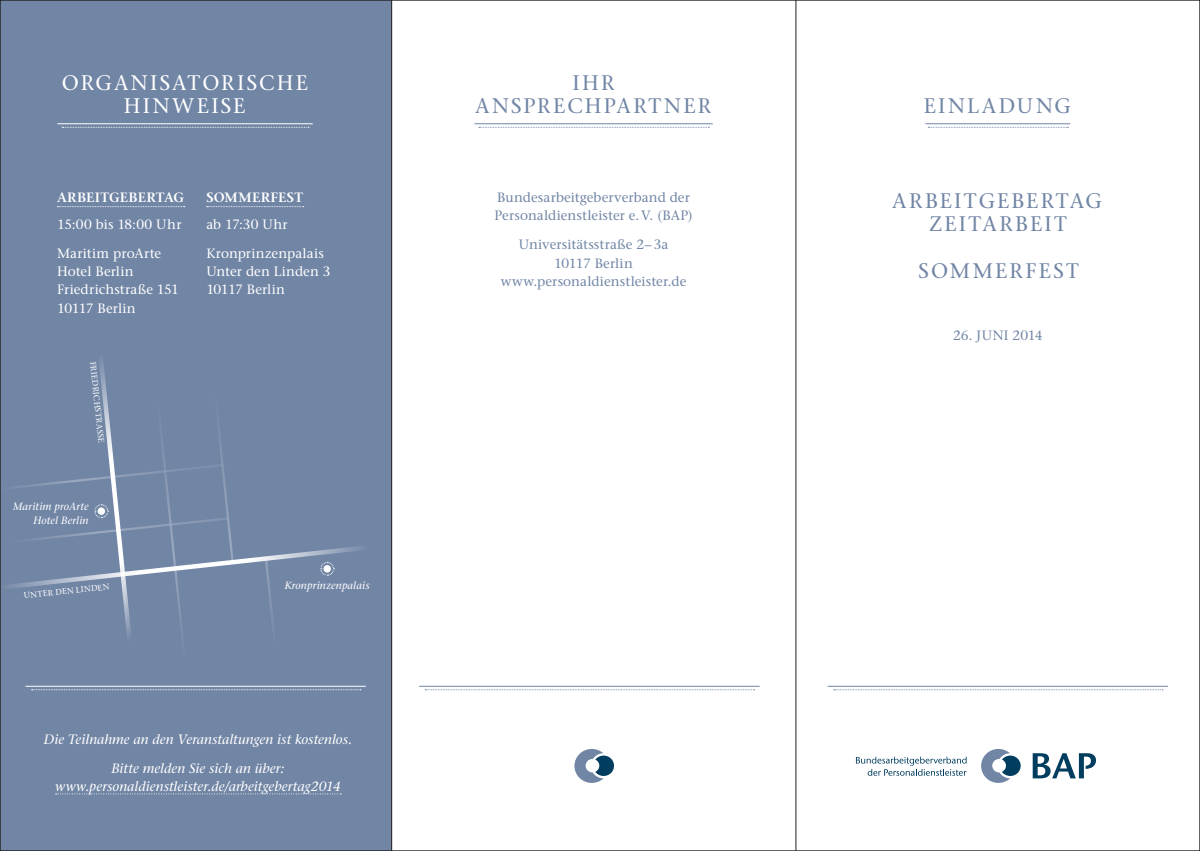
<style>
.page{position:relative;width:1200px;height:851px;background:#fff}
.page>*{position:absolute;margin:0;border:0;box-sizing:border-box;transform-origin:0 0}
.t1{font:21px/23.1px "Stone Serif";letter-spacing:.11em;color:#7185a5;text-align:center}
.t2{font:21px/23.1px "Stone Serif";letter-spacing:.105em;color:#fff;text-align:center}
.t3{font:13.5px/18.1px "Stone Serif";letter-spacing:.01em;color:#fff}
.t4{font:13.5px/18.1px "Stone Serif";color:#7185a5}
.t5{font:italic 13.5px/28.8px "Stone Serif";letter-spacing:.005em;color:#fff;text-align:center}
.t6{font:600 13.5px "Stone Serif";letter-spacing:.01em;color:#fff}
.t7{font:13.5px "Stone Serif";letter-spacing:.02em;color:#7185a5}
.t8{font:italic 10.5px/14.1px "Stone Serif";letter-spacing:.01em;color:#fff;text-align:right}
.t9{font:8.25px "Stone Serif";color:#fff}
</style>
<div class="page">
<div style="left:0;top:0;width:391px;height:850px;background:#7185a5"></div>
<svg style="left:1032px;top:753px;width:63px;height:25px"></svg>
<svg style="left:981px;top:749px;width:39px;height:33px"></svg>
<svg style="left:574px;top:749px;width:40px;height:33px"></svg>
<svg style="left:855px;top:756px;width:111px;height:19px"></svg>
<svg style="left:833px;top:689px;width:329px;height:1px"></svg>
<hr style="left:827px;top:685px;width:340px;height:1px;background:#7185a5">
<svg style="left:425px;top:689px;width:329px;height:1px"></svg>
<hr style="left:419px;top:685px;width:340px;height:1px;background:#7185a5">
<svg style="left:478px;top:127px;width:231px;height:1px"></svg>
<hr style="left:474px;top:123px;width:238px;height:1px;background:#7185a5">
<svg style="left:57px;top:206px;width:128px;height:1px"></svg>
<svg style="left:207px;top:206px;width:97px;height:1px"></svg>
<svg style="left:56px;top:793px;width:285px;height:1px"></svg>
<svg style="left:62px;top:127px;width:247px;height:1px"></svg>
<hr style="left:57px;top:123px;width:256px;height:1px;background:#fff">
<svg style="left:928px;top:127px;width:140px;height:1px"></svg>
<hr style="left:925px;top:123px;width:144px;height:1px;background:#7185a5">
<hr style="left:391px;top:0;width:1px;height:850px;background:#231f20">
<hr style="left:795px;top:0;width:1px;height:850px;background:#231f20">
<svg style="left:0;top:339px;width:366px;height:379px"></svg>
<h1 class="t2" style="left:62px;top:71px;width:247px">Organisatorische<br>Hinweise</h1>
<p class="t6" style="left:57px;top:189px;width:129px">ARBEITGEBERTAG</p>
<p class="t3" style="left:57px;top:210px;width:126px;line-height:28.8px">15:00 bis 18:00 Uhr<br>Maritim proArte</p>
<p class="t3" style="left:57px;top:262px;width:123px">Hotel Berlin<br>Friedrichstraße 151<br>10117 Berlin</p>
<p class="t9" style="left:98px;top:361px;width:68px;rotate:84deg">FriedrichstraSS</p>
<p class="t6" style="left:206px;top:189px;width:98px">SOMMERFEST</p>
<p class="t3" style="left:206px;top:210px;width:119px;line-height:28.8px">ab 17:30 Uhr<br>Kronprinzenpalais</p>
<p class="t3" style="left:206px;top:262px;width:126px">Unter den Linden 3<br>10117 Berlin</p>
<p class="t8" style="left:13px;top:499px;width:77px">Maritim proArte<br>Hotel Berlin</p>
<p class="t9" style="left:23px;top:590px;width:87px;rotate:-6deg">Unter den Linden</p>
<p class="t8" style="left:284px;top:577px;width:87px">Kronprinzenpalais</p>
<p class="t5" style="left:44px;top:724px;width:310px">Die Teilnahme an den Veranstaltungen ist kostenlos.<br>Bitte melden Sie sich an über:</p>
<p class="t5" style="left:55px;top:771px;width:286px">www.personaldienstleister.de/arbeitgebertag2014</p>
<h1 class="t1" style="left:475px;top:71px;width:237px">Ihr<br>Ansprechpartner</h1>
<p class="t4" style="left:494px;top:188px;width:200px">Bundesarbeitgeberverband der<br>Personaldienstleister e.V. (BAP)</p>
<p class="t4" style="left:500px;top:235px;width:187px;text-align:center">Universitätsstraße 2– 3a<br>10117 Berlin www.personaldienstleister.de</p>
<h1 class="t1" style="left:923px;top:94px;width:149px">EINLADUNG</h1>
<h1 class="t1" style="left:929px;top:189px;width:157px;text-align:left;text-indent:-37px">Arbeitgebertag<br>Zeitarbeit</h1>
<h1 class="t1" style="left:918px;top:258px;width:20px">Somm</h1>
<h1 class="t1" style="left:995px;top:258px;width:85px">erfest</h1>
<p class="t7" style="left:952px;top:327px;width:91px">26. Juni 2014</p>
</div>
